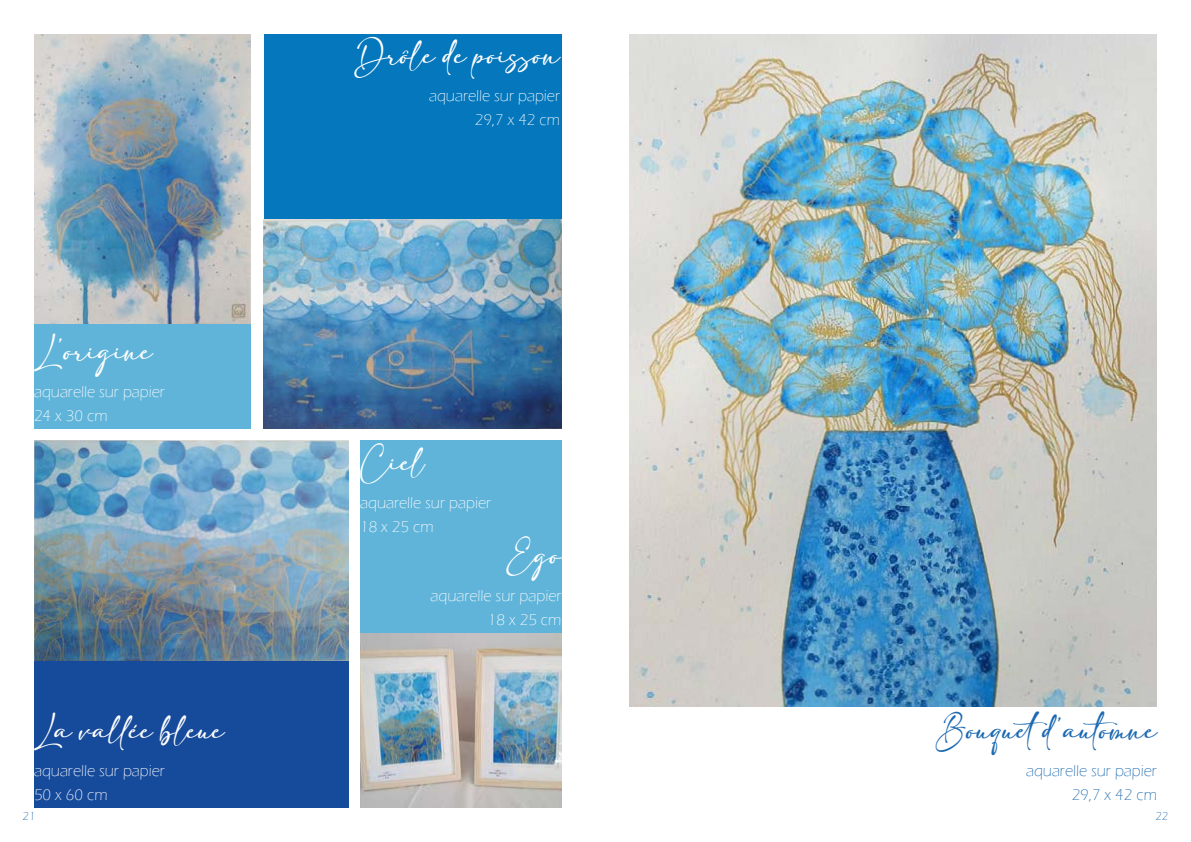
<style>
.page{position:relative;width:1191px;height:842px;background:#fff}
.page>*{position:absolute;margin:0;border:0;box-sizing:border-box;transform-origin:0 0}
.t1{font:22px "adelia";color:#fff}
.t2{font:22px "adelia";color:#1c69b2}
.t3{font:300 16px/24px "Eras ITC";color:#fff}
.t4{font:300 16px/24px "Eras ITC";color:#1c69b2;text-align:right}
.t5{font:300 12px "Eras ITC";color:#1c69b2}
</style>
<div class="page">
<div style="left:360px;top:441px;width:201px;height:367px;background:#60b4d9"></div>
<div style="left:34px;top:441px;width:314px;height:367px;background:#164a9b"></div>
<div style="left:34px;top:34px;width:217px;height:394px;background:#60b4d9"></div>
<div style="left:264px;top:34px;width:297px;height:394px;background:#0577bc"></div>
<img style="left:34px;top:34px;width:217px;height:290px">
<img style="left:264px;top:219px;width:297px;height:209px">
<img style="left:34px;top:441px;width:314px;height:219px">
<img style="left:360px;top:633px;width:201px;height:175px">
<img style="left:629px;top:34px;width:528px;height:673px">
<h1 class="t1" style="left:354px;top:44px;width:207px">Drôle de poisson</h1>
<h1 class="t1" style="left:34px;top:340px;width:120px">L’origine</h1>
<p class="t3" style="left:34px;top:380px;width:132px">aquarelle sur papier<br>24 x 30 cm</p>
<h1 class="t1" style="left:34px;top:719px;width:192px">La vallée bleue</h1>
<p class="t3" style="left:34px;top:759px;width:132px">aquarelle sur papier<br>50 x 60 cm</p>
<p class="t3" style="left:429px;top:84px;width:132px;text-align:right">aquarelle sur papier<br>29,7 x 42 cm</p>
<h1 class="t1" style="left:360px;top:450px;width:66px">Ciel</h1>
<p class="t3" style="left:360px;top:491px;width:132px">aquarelle sur papier<br>18 x 25 cm</p>
<h1 class="t1" style="left:506px;top:544px;width:57px">Ego</h1>
<p class="t3" style="left:430px;top:584px;width:132px;text-align:right">aquarelle sur papier<br>18 x 25 cm</p>
<h1 class="t2" style="left:936px;top:719px;width:222px">Bouquetd’automne</h1>
<p class="t4" style="left:1026px;top:759px;width:132px">aquarelle sur papier<br>29,7 x 42 cm</p>
<p class="t5" style="left:23px;top:810px;width:14px">21</p>
<p class="t5" style="left:1155px;top:810px;width:14px">22</p>
</div>
